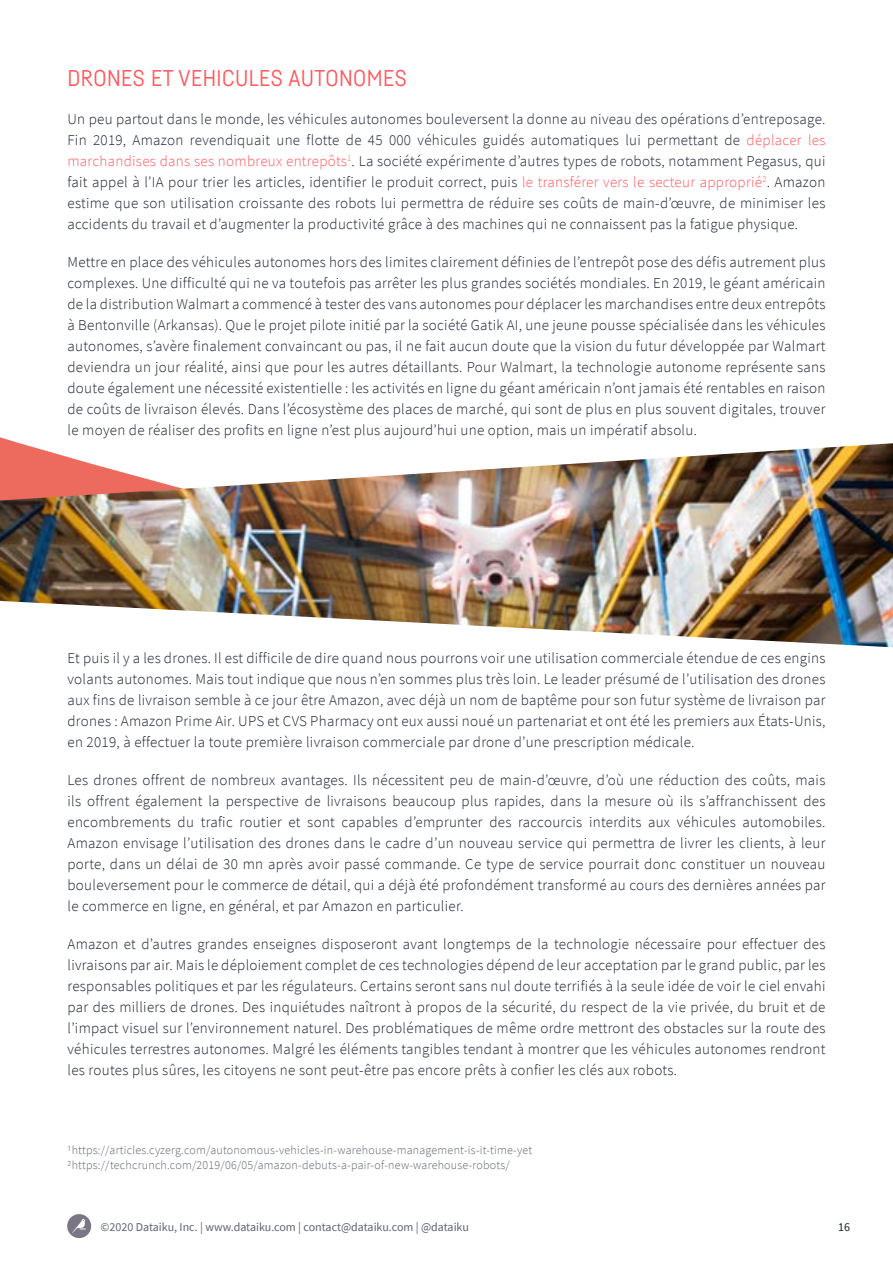
<style>
.page{position:relative;width:893px;height:1263px;background:#fff}
.page>*{position:absolute;margin:0;border:0;box-sizing:border-box;transform-origin:0 0}
.t1{font:22.5px "Fabrikat";letter-spacing:.02em;color:#ff585d}
.t2{font:300 15px/21px "Source Sans Pro";letter-spacing:.02em;color:#1b2031;text-align:justify}
.t3{font:300 12px/14.4px "Source Sans Pro";letter-spacing:.02em;color:#5f636f}
.t4{font:12px "Source Sans Pro";color:#5f636f}
.t5{font:12px "Source Sans Pro";color:#1b2031}
.s1{color:#ff585d}
</style>
<div class="page">
<img style="left:0;top:443px;width:893px;height:204px">
<svg style="left:67px;top:1214px;width:24px;height:24px"></svg>
<h1 class="t1" style="left:68px;top:64px;width:341px">DRONES ET VEHICULES AUTONOMES</h1>
<p class="t2" style="left:67px;top:108px;width:760px">Un peu partout dans le monde, les véhicules autonomes bouleversent la donne au niveau des opérations d’entreposage.<br>Fin 2019, Amazon revendiquait une flotte de 45 000 véhicules guidés automatiques lui permettant de <span class="s1">déplacer les marchandises dans ses nombreux entrepôts</span><sup>1</sup>. La société expérimente d’autres types de robots, notamment Pegasus, qui fait appel à l’IA pour trier les articles, identifier le produit correct, puis <span class="s1">le transférer vers le secteur approprié</span><sup>2</sup>. Amazon estime que son utilisation croissante des robots lui permettra de réduire ses coûts de main-d’œuvre, de minimiser les accidents du travail et d’augmenter la productivité grâce à des machines qui ne connaissent pas la fatigue physique.</p>
<p class="t2" style="left:67px;top:251px;width:760px">Mettre en place des véhicules autonomes hors des limites clairement définies de l’entrepôt pose des défis autrement plus complexes. Une difficulté qui ne va toutefois pas arrêter les plus grandes sociétés mondiales. En 2019, le géant américain de la distribution Walmart a commencé à tester des vans autonomes pour déplacer les marchandises entre deux entrepôts à Bentonville (Arkansas). Que le projet pilote initié par la société Gatik AI, une jeune pousse spécialisée dans les véhicules autonomes, s’avère finalement convaincant ou pas, il ne fait aucun doute que la vision du futur développée par Walmart deviendra un jour réalité, ainsi que pour les autres détaillants. Pour Walmart, la technologie autonome représente sans doute également une nécessité existentielle : les activités en ligne du géant américain n’ont jamais été rentables en raison de coûts de livraison élevés. Dans l’écosystème des places de marché, qui sont de plus en plus souvent digitales, trouver le moyen de réaliser des profits en ligne n’est plus aujourd’hui une option, mais un impératif absolu.</p>
<p class="t2" style="left:67px;top:647px;width:759px">Et puis il y a les drones. Il est difficile de dire quand nous pourrons voir une utilisation commerciale étendue de ces engins volants autonomes. Mais tout indique que nous n’en sommes plus très loin. Le leader présumé de l’utilisation des drones aux fins de livraison semble à ce jour être Amazon, avec déjà un nom de baptême pour son futur système de livraison par drones : Amazon Prime Air. UPS et CVS Pharmacy ont eux aussi noué un partenariat et ont été les premiers aux États-Unis, en 2019, à effectuer la toute première livraison commerciale par drone d’une prescription médicale.</p>
<p class="t2" style="left:67px;top:769px;width:760px">Les drones offrent de nombreux avantages. Ils nécessitent peu de main-d’œuvre, d’où une réduction des coûts, mais ils offrent également la perspective de livraisons beaucoup plus rapides, dans la mesure où ils s’affranchissent des encombrements du trafic routier et sont capables d’emprunter des raccourcis interdits aux véhicules automobiles.<br>Amazon envisage l’utilisation des drones dans le cadre d’un nouveau service qui permettra de livrer les clients, à leur porte, dans un délai de 30 mn après avoir passé commande. Ce type de service pourrait donc constituer un nouveau bouleversement pour le commerce de détail, qui a déjà été profondément transformé au cours des dernières années par le commerce en ligne, en général, et par Amazon en particulier.</p>
<p class="t2" style="left:67px;top:933px;width:760px">Amazon et d’autres grandes enseignes disposeront avant longtemps de la technologie nécessaire pour effectuer des livraisons par air. Mais le déploiement complet de ces technologies dépend de leur acceptation par le grand public, par les responsables politiques et par les régulateurs. Certains seront sans nul doute terrifiés à la seule idée de voir le ciel envahi par des milliers de drones. Des inquiétudes naîtront à propos de la sécurité, du respect de la vie privée, du bruit et de l’impact visuel sur l’environnement naturel. Des problématiques de même ordre mettront des obstacles sur la route des véhicules terrestres autonomes. Malgré les éléments tangibles tendant à montrer que les véhicules autonomes rendront les routes plus sûres, les citoyens ne sont peut-être pas encore prêts à confier les clés aux robots.</p>
<p class="t3" style="left:67px;top:1143px;width:466px">1https://articles.cyzerg.com/autonomous-vehicles-in-warehouse-management-is-it-time-yet<br>2https://techcrunch.com/2019/06/05/amazon-debuts-a-pair-of-new-warehouse-robots/</p>
<p class="t4" style="left:101px;top:1219px;width:370px">©2020 Dataiku, Inc. | www.dataiku.com | contact@dataiku.com | @dataiku</p>
<p class="t5" style="left:838px;top:1219px;width:13px">16</p>
</div>
